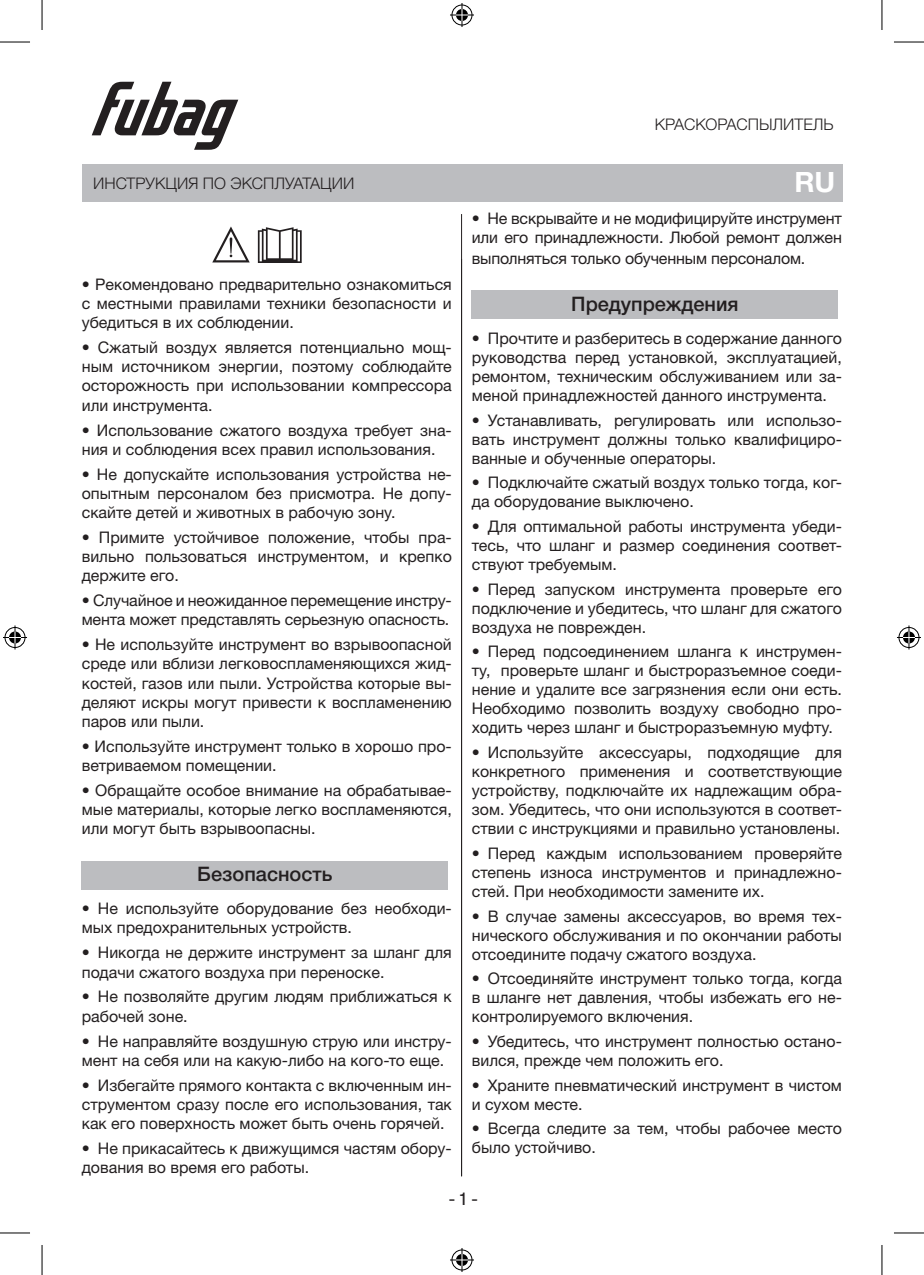
<style>
.page{position:relative;width:924px;height:1275px;background:#fff}
.page>*{position:absolute;margin:0;border:0;box-sizing:border-box;transform-origin:0 0}
.t1{font:700 28px "Helvetica Neue LTW1 G";color:#fff}
.t2{font:500 20px "Helvetica Neue LTW1 G";color:#231f20}
.t3{font:18px "Supria Sans";color:#231f20}
.t4{font:16px/19px "Helvetica Neue LTW1 G";color:#231f20;text-align:justify}
.t5{font:300 16px "Helvetica Neue LTW1 G";color:#231f20}
</style>
<div class="page">
<hr style="left:461px;top:214px;width:1px;height:962px;background:#231f20">
<svg style="left:92px;top:82px;width:146px;height:68px"></svg>
<div style="left:82px;top:164px;width:759px;height:38px;background:#bcbdc0"></div>
<svg style="left:212px;top:226px;width:37px;height:36px"></svg>
<svg style="left:258px;top:227px;width:43px;height:36px"></svg>
<div style="left:82px;top:860px;width:365px;height:29px;background:#bcbdc0"></div>
<div style="left:471px;top:291px;width:366px;height:28px;background:#bcbdc0"></div>
<hr style="left:0;top:42px;width:30px;height:1px;background:#000">
<hr style="left:893px;top:42px;width:30px;height:1px;background:#000">
<hr style="left:0;top:1232px;width:30px;height:1px;background:#000">
<hr style="left:893px;top:1232px;width:30px;height:1px;background:#000">
<hr style="left:42px;top:0;width:1px;height:30px;background:#000">
<hr style="left:42px;top:1245px;width:1px;height:30px;background:#000">
<hr style="left:881px;top:0;width:1px;height:30px;background:#000">
<hr style="left:881px;top:1245px;width:1px;height:30px;background:#000">
<svg style="left:450px;top:3px;width:24px;height:24px"></svg>
<svg style="left:450px;top:1248px;width:24px;height:24px"></svg>
<svg style="left:3px;top:625px;width:24px;height:24px"></svg>
<svg style="left:897px;top:625px;width:23px;height:24px"></svg>
<p class="t5" style="left:654px;top:114px;width:180px">КРАСКОРАСПЫЛИТЕЛЬ</p>
<p class="t5" style="left:93px;top:173px;width:262px">ИНСТРУКЦИЯ ПО ЭКСПЛУАТАЦИИ</p>
<h1 class="t1" style="left:794px;top:165px;width:42px">RU</h1>
<p class="t4" style="left:82px;top:274px;width:371px">• Рекомендовано предварительно ознакомиться с местными правилами техники безопасности и убедиться в их соблюдении.</p>
<p class="t4" style="left:82px;top:337px;width:371px">• Сжатый воздух является потенциально мощ&shy;ным источником энергии, поэтому соблюдайте осторожность при использовании компрессора или инструмента.</p>
<p class="t4" style="left:82px;top:420px;width:371px">• Использование сжатого воздуха требует зна&shy;ния и соблюдения всех правил использования.</p>
<p class="t4" style="left:82px;top:464px;width:371px">• Не допускайте использования устройства не&shy;опытным персоналом без присмотра. Не допу&shy;скайте детей и животных в рабочую зону.</p>
<p class="t4" style="left:82px;top:527px;width:371px">• Примите устойчивое положение, чтобы пра&shy;вильно пользоваться инструментом, и крепко держите его.</p>
<p class="t4" style="left:82px;top:591px;width:371px">• Случайное и неожиданное перемещение инстру&shy;мента может представлять серьезную опасность.</p>
<p class="t4" style="left:82px;top:635px;width:371px">• Не используйте инструмент во взрывоопасной среде или вблизи легковоспламеняющихся жид&shy;костей, газов или пыли. Устройства которые вы&shy;деляют искры могут привести к воспламенению паров или пыли.</p>
<p class="t4" style="left:82px;top:736px;width:371px">• Используйте инструмент только в хорошо про&shy;ветриваемом помещении.</p>
<p class="t4" style="left:82px;top:780px;width:371px">• Обращайте особое внимание на обрабатывае&shy;мые материалы, которые легко воспламеняются, или могут быть взрывоопасны.</p>
<p class="t2" style="left:197px;top:861px;width:137px">Безопасность</p>
<p class="t4" style="left:82px;top:899px;width:371px">• Не используйте оборудование без необходи&shy;мых предохранительных устройств.</p>
<p class="t4" style="left:82px;top:943px;width:371px">• Никогда не держите инструмент за шланг для подачи сжатого воздуха при переноске.</p>
<p class="t4" style="left:82px;top:987px;width:371px">• Не позволяйте другим людям приближаться к рабочей зоне.</p>
<p class="t4" style="left:82px;top:1031px;width:371px">• Не направляйте воздушную струю или инстру&shy;мент на себя или на какую-либо на кого-то еще.</p>
<p class="t4" style="left:82px;top:1075px;width:371px">• Избегайте прямого контакта с включенным ин&shy;струментом сразу после его использования, так как его поверхность может быть очень горячей.</p>
<p class="t4" style="left:82px;top:1138px;width:371px">• Не прикасайтесь к движущимся частям обору&shy;дования во время его работы.</p>
<p class="t4" style="left:471px;top:208px;width:371px">• Не вскрывайте и не модифицируйте инструмент или его принадлежности. Любой ремонт должен</p>
<p class="t4" style="left:471px;top:249px;width:335px">выполняться только обученным персоналом.</p>
<p class="t2" style="left:571px;top:291px;width:169px">Предупреждения</p>
<p class="t4" style="left:471px;top:329px;width:371px">• Прочтите и разберитесь в содержание данного руководства перед установкой, эксплуатацией, ремонтом, техническим обслуживанием или за&shy;меной принадлежностей данного инструмента.</p>
<p class="t4" style="left:471px;top:410px;width:371px">• Устанавливать, регулировать или использо&shy;вать инструмент должны только квалифициро&shy;ванные и обученные операторы.</p>
<p class="t4" style="left:471px;top:473px;width:371px">• Подключайте сжатый воздух только тогда, ког&shy;да оборудование выключено.</p>
<p class="t4" style="left:471px;top:517px;width:371px">• Для оптимальной работы инструмента убеди&shy;тесь, что шланг и размер соединения соответ&shy;ствуют требуемым.</p>
<p class="t4" style="left:471px;top:579px;width:371px">• Перед запуском инструмента проверьте его подключение и убедитесь, что шланг для сжатого воздуха не поврежден.</p>
<p class="t4" style="left:471px;top:642px;width:371px">• Перед подсоединением шланга к инструмен&shy;ту, проверьте шланг и быстроразъемное соеди&shy;нение и удалите все загрязнения если они есть.<br>Необходимо позволить воздуху свободно про&shy;ходить через шланг и быстроразъемную муфту.</p>
<p class="t4" style="left:471px;top:743px;width:371px">• Используйте аксессуары, подходящие для конкретного применения и соответствующие устройству, подключайте их надлежащим обра&shy;зом. Убедитесь, что они используются в соответ&shy;ствии с инструкциями и правильно установлены.</p>
<p class="t4" style="left:471px;top:843px;width:371px">• Перед каждым использованием проверяйте степень износа инструментов и принадлежно&shy;стей. При необходимости замените их.</p>
<p class="t4" style="left:471px;top:906px;width:371px">• В случае замены аксессуаров, во время тех&shy;нического обслуживания и по окончании работы отсоедините подачу сжатого воздуха.</p>
<p class="t4" style="left:471px;top:969px;width:371px">• Отсоединяйте инструмент только тогда, когда в шланге нет давления, чтобы избежать его не&shy;контролируемого включения.</p>
<p class="t4" style="left:471px;top:1031px;width:371px">• Убедитесь, что инструмент полностью остано&shy;вился, прежде чем положить его.</p>
<p class="t4" style="left:471px;top:1075px;width:371px">• Храните пневматический инструмент в чистом и сухом месте.</p>
<p class="t4" style="left:471px;top:1119px;width:371px">• Всегда следите за тем, чтобы рабочее место было устойчиво.</p>
<p class="t3" style="left:448px;top:1188px;width:31px">- 1 -</p>
</div>
